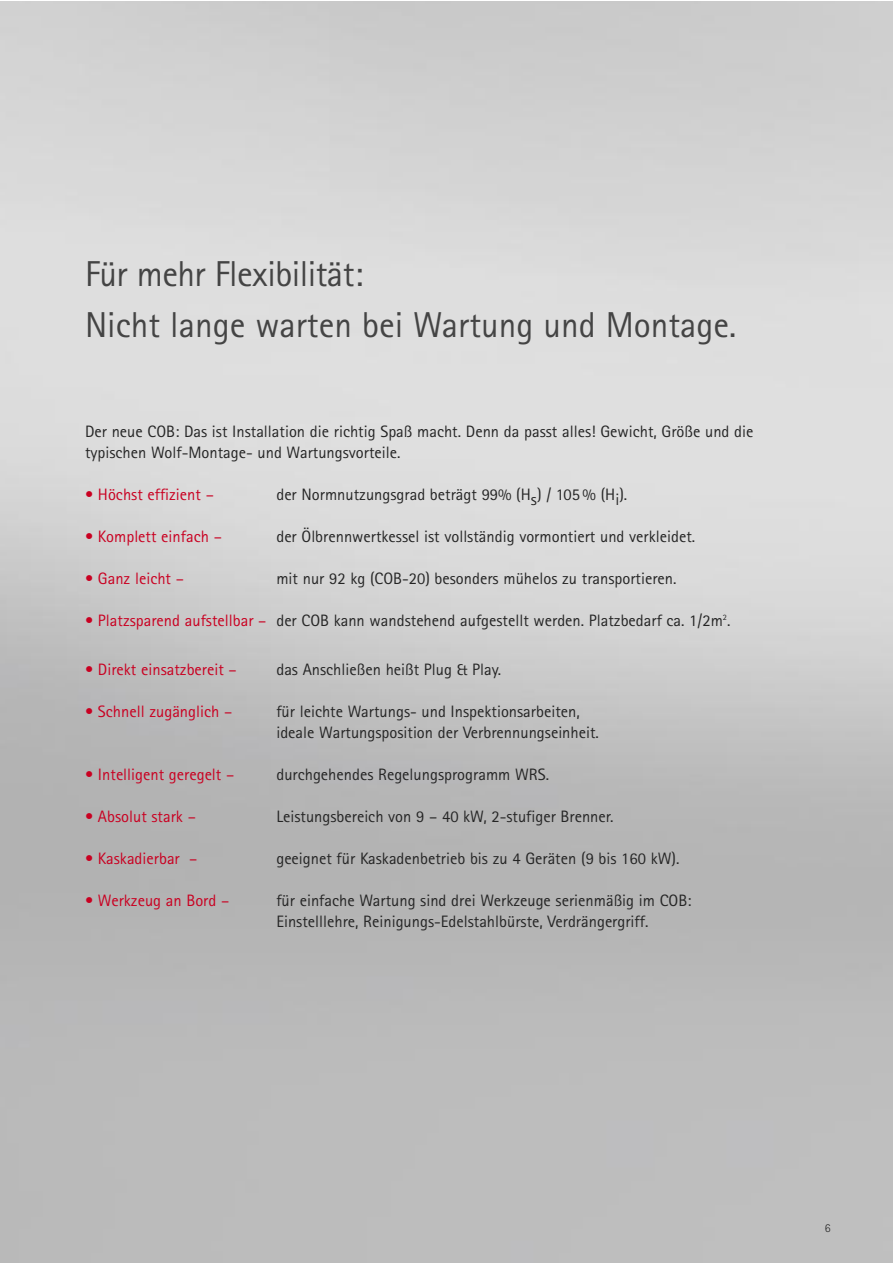
<style>
.page{position:relative;width:893px;height:1263px;background:#fff}
.page>*{position:absolute;margin:0;border:0;box-sizing:border-box;transform-origin:0 0}
.t1{font:36px/51px "Rotis Sans Serif";color:#444}
.t2{font:16.5px/21px "Rotis Sans Serif";color:#252525}
.t3{font:16.5px "Rotis Sans Serif";color:#c90021}
.t4{font:300 12px "Rotis Sans Serif";color:#252525}
.s1{color:#c90021}
</style>
<div class="page">
<h1 class="t1" style="left:85px;top:248px;width:653px">Für mehr Flexibilität:<br>Nicht lange warten bei Wartung und Montage.</h1>
<p class="t2" style="left:85px;top:420px;width:670px">Der neue COB: Das ist Installation die richtig Spaß macht. Denn da passt alles! Gewicht, Größe und die typischen Wolf-Montage- und Wartungsvorteile.</p>
<p class="t3" style="left:85px;top:484px;width:130px">• Höchst effizient –</p>
<p class="t2" style="left:276px;top:483px;width:352px">der Normnutzungsgrad beträgt 99% (Hs) / 105 % (Hi).</p>
<p class="t3" style="left:85px;top:526px;width:138px">• Komplett einfach –</p>
<p class="t2" style="left:276px;top:525px;width:420px">der Ölbrennwertkessel ist vollständig vormontiert und verkleidet.</p>
<p class="t3" style="left:85px;top:568px;width:101px">• Ganz leicht –</p>
<p class="t2" style="left:276px;top:567px;width:402px">mit nur 92 kg (COB-20) besonders mühelos zu transportieren.</p>
<p class="t2" style="left:85px;top:609px;width:647px"><span class="s1">• Platzsparend aufstellbar –</span> der COB kann wandstehend aufgestellt werden. Platzbedarf ca. 1/2m<sup>2</sup>.</p>
<p class="t3" style="left:85px;top:660px;width:153px">• Direkt einsatzbereit –</p>
<p class="t2" style="left:276px;top:659px;width:226px">das Anschließen heißt Plug &amp; Play.</p>
<p class="t3" style="left:85px;top:702px;width:149px">• Schnell zugänglich –</p>
<p class="t2" style="left:276px;top:701px;width:324px">für leichte Wartungs- und Inspektionsarbeiten, ideale Wartungsposition der Verbrennungseinheit.</p>
<p class="t3" style="left:85px;top:765px;width:151px">• Intelligent geregelt –</p>
<p class="t2" style="left:276px;top:764px;width:274px">durchgehendes Regelungsprogramm WRS.</p>
<p class="t3" style="left:85px;top:807px;width:112px">• Absolut stark –</p>
<p class="t2" style="left:276px;top:806px;width:339px">Leistungsbereich von 9 – 40 kW, 2-stufiger Brenner.</p>
<p class="t3" style="left:85px;top:849px;width:114px">• Kaskadierbar –</p>
<p class="t2" style="left:276px;top:848px;width:405px">geeignet für Kaskadenbetrieb bis zu 4 Geräten (9 bis 160 kW).</p>
<p class="t3" style="left:85px;top:891px;width:146px">• Werkzeug an Bord –</p>
<p class="t2" style="left:276px;top:890px;width:417px">für einfache Wartung sind drei Werkzeuge serienmäßig im COB:<br>Einstelllehre, Reinigungs-Edelstahlbürste, Verdrängergriff.</p>
<p class="t4" style="left:825px;top:1221px;width:7px">6</p>
</div>
